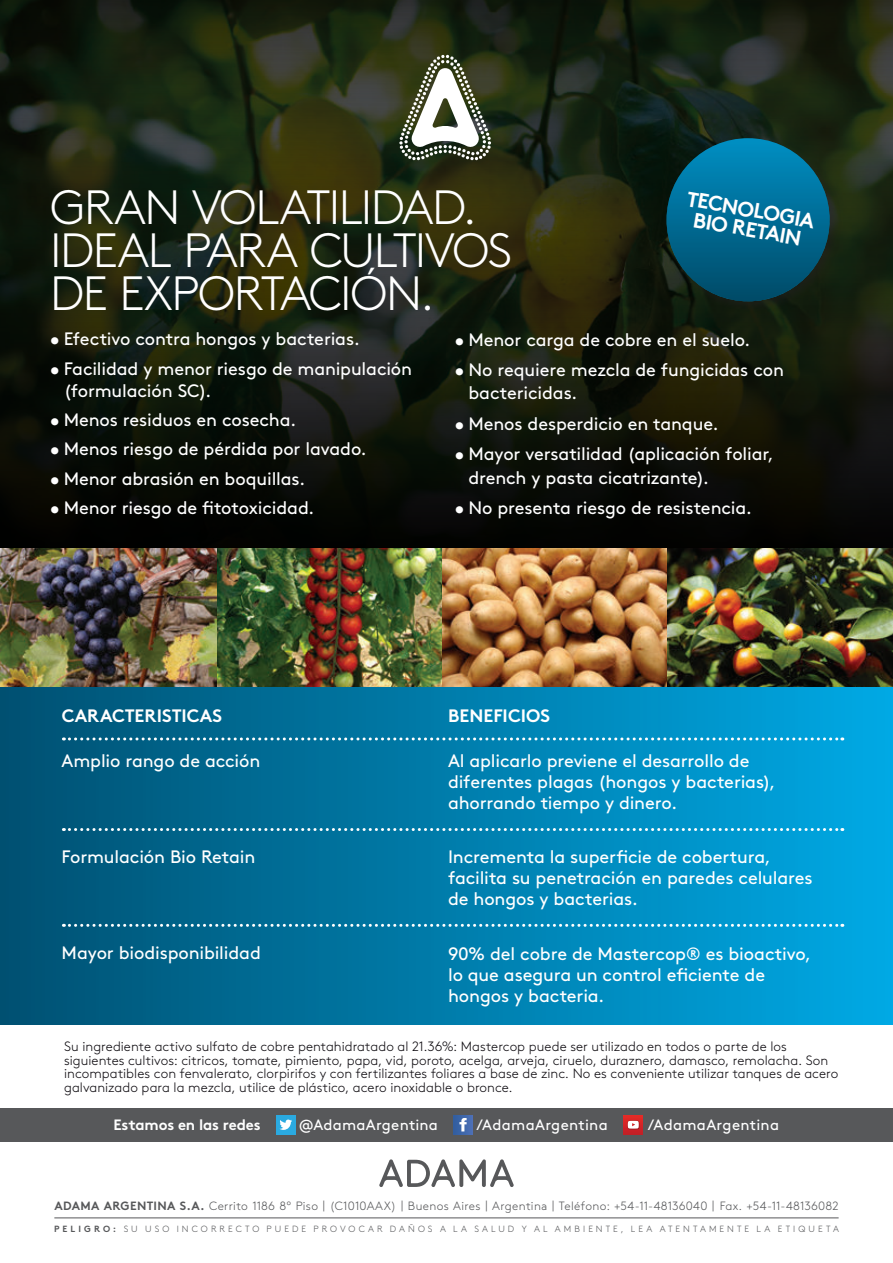
<style>
.page{position:relative;width:893px;height:1263px;background:#fff}
.page>*{position:absolute;margin:0;border:0;box-sizing:border-box;transform-origin:0 0}
.t1{font:300 48px/42.8px "Brown Std";letter-spacing:-.025em;color:#fff}
.t2{font:700 21px/19.5px "Brown Std";color:#fff}
.t3{font:18px/21px "Brown Std";letter-spacing:-.005em;color:#fff}
.t4{font:700 18px "Brown Std";color:#fff}
.t5{font:15px "Brown Std";letter-spacing:.015em;color:#fff}
.t6{font:700 15px "Brown Std";letter-spacing:-.005em;color:#fff}
.t7{font:300 13.5px/13.5px "Brown Std";letter-spacing:.005em;color:#0c090e}
.t8{font:300 12px "Brown Std";letter-spacing:.015em;color:#57585a}
.t9{font:700 12px "Brown";letter-spacing:.03em;color:#57585a}
.t10{font:300 9px "Brown Std";letter-spacing:.345em;color:#57585a}
.s1{font-family:"Brown";font-weight:700}
.s2{font-weight:700}
</style>
<div class="page">
<svg style="left:0;top:0;width:893px;height:549px;background:#181d0e"></svg>
<hr style="left:54px;top:1217px;width:785px;height:1px;background:#57585a">
<svg style="left:379px;top:1159px;width:135px;height:28px"></svg>
<svg style="left:399px;top:55px;width:92px;height:105px"></svg>
<div style="left:0;top:687px;width:893px;height:338px;background:linear-gradient(to right,#005071,#00a9e5)"></div>
<svg style="left:63px;top:737px;width:780px;height:3px"></svg>
<svg style="left:63px;top:828px;width:780px;height:3px;background:#5eadca"></svg>
<svg style="left:63px;top:924px;width:780px;height:3px"></svg>
<div style="left:0;top:1108px;width:893px;height:33px;background:#57585a"></div>
<div style="left:276px;top:1115px;width:19px;height:19px;background:#2aaae1"></div>
<svg style="left:279px;top:1119px;width:13px;height:11px"></svg>
<svg style="left:453px;top:1115px;width:20px;height:19px"></svg>
<svg style="left:459px;top:1118px;width:8px;height:13px"></svg>
<svg style="left:624px;top:1115px;width:19px;height:19px"></svg>
<svg style="left:627px;top:1120px;width:12px;height:9px"></svg>
<div style="left:662px;top:134px;width:180px;height:179px;background:#231f20;opacity:.5"></div>
<img style="left:0;top:549px;width:893px;height:138px">
<svg style="left:660px;top:132px;width:176px;height:176px;background:#06536a"></svg>
<h1 class="t1" style="left:50px;top:187px;width:464px">Gran volatilidad.<br>I deal para cultivos de exportación.</h1>
<p class="t2" style="left:699px;top:190px;width:111px;text-indent:-10px;rotate:10deg">TEC NOLOGI<br>BIO RETAIN</p>
<p class="t3" style="left:50px;top:329px;width:311px">• Efectivo contra hongos y bacterias.</p>
<p class="t3" style="left:64px;top:357px;width:350px;line-height:22.6px;text-indent:-14px">• Facilidad y menor riesgo de manipulación (formulación SC).</p>
<p class="t3" style="left:50px;top:410px;width:248px">• Menos residuos en cosecha.</p>
<p class="t3" style="left:50px;top:439px;width:318px">• Menos riesgo de pérdida por lavado.</p>
<p class="t3" style="left:50px;top:468px;width:257px">• Menor abrasión en boquillas.</p>
<p class="t3" style="left:50px;top:497px;width:266px">• Menor riesgo de fitotoxicidad.</p>
<p class="t3" style="left:455px;top:329px;width:297px">• Menor carga de cobre en el suelo.</p>
<p class="t3" style="left:468px;top:358px;width:317px;line-height:23.9px;text-indent:-14px">• No requiere mezcla de fungicidas con bactericidas.</p>
<p class="t3" style="left:455px;top:413px;width:265px">• Menos desperdicio en tanque.</p>
<p class="t3" style="left:468px;top:442px;width:307px;line-height:23.9px;text-indent:-14px">• Mayor versatilidad (aplicación foliar, drench y pasta cicatrizante).</p>
<p class="t3" style="left:455px;top:497px;width:299px">• No presenta riesgo de resistencia.</p>
<p class="t4" style="left:62px;top:705px;width:162px">CARACTERI STICAS</p>
<p class="t3" style="left:62px;top:750px;width:200px">Amplio rango de acción</p>
<p class="t3" style="left:62px;top:846px;width:195px">Formulación Bio Retain</p>
<p class="t3" style="left:62px;top:942px;width:201px">Mayor biodisponibilidad</p>
<p class="t4" style="left:448px;top:705px;width:65px">BENEFICIO</p>
<p class="t4" style="left:540px;top:705px;width:11px">S</p>
<p class="t3" style="left:448px;top:750px;width:329px">Al aplicarlo previene el desarrollo de diferentes plagas (hongos y bacterias), ahorrando tiempo y dinero.</p>
<p class="t3" style="left:448px;top:847px;width:366px">Incrementa la superficie de cobertura, facilita su penetración en paredes celulares de hongos y bacterias.</p>
<p class="t3" style="left:448px;top:943px;width:365px">90% del cobre de Mastercop® es bioactivo, lo que asegura un control eficiente de hongos y bacteria.</p>
<p class="t7" style="left:64px;top:1040px;width:776px">Su ingrediente activo sulfato de cobre pentahidratado al 21.36%: M astercop puede ser utilizado en todos o parte de los siguientes cultivos: citricos, tomate, pimiento, papa, vid, poroto, acelga, arveja, ciruelo, duraznero, damasco, remolacha. Son incompatibles con fenvalerato, clorpirifos y con fertilizantes foliares a base de zinc. N o es conveniente utilizar tanques de acero galvanizado para la mezcla, utilice de plástico, acero inoxidable o bronce.</p>
<p class="t6" style="left:113px;top:1116px;width:149px">ESTAMOS EN LAS REDES</p>
<p class="t5" style="left:299px;top:1116px;width:141px">@AdamaArgentina</p>
<p class="t5" style="left:476px;top:1116px;width:133px">/AdamaArgentina</p>
<p class="t5" style="left:648px;top:1116px;width:133px">/AdamaArgentina</p>
<p class="t9" style="left:54px;top:1196px;width:59px">ADAMA ARG</p>
<p class="t8" style="left:130px;top:1199px;width:710px"><span class="s1">ENTINA S.A.</span> Cerrito 1186 8º Piso | (C1010AA X) | Buenos Aires | Argentina | Teléfono: +54-11-48136040 | Fax. +54-11-48136082</p>
<p class="t10" style="left:54px;top:1224px;width:785px"><span class="s2">PELIGRO:</span> Su uso incorrecto pue de provocar daños a la salud y al ambie nte, le a ate ntame nte la e tique ta</p>
</div>
